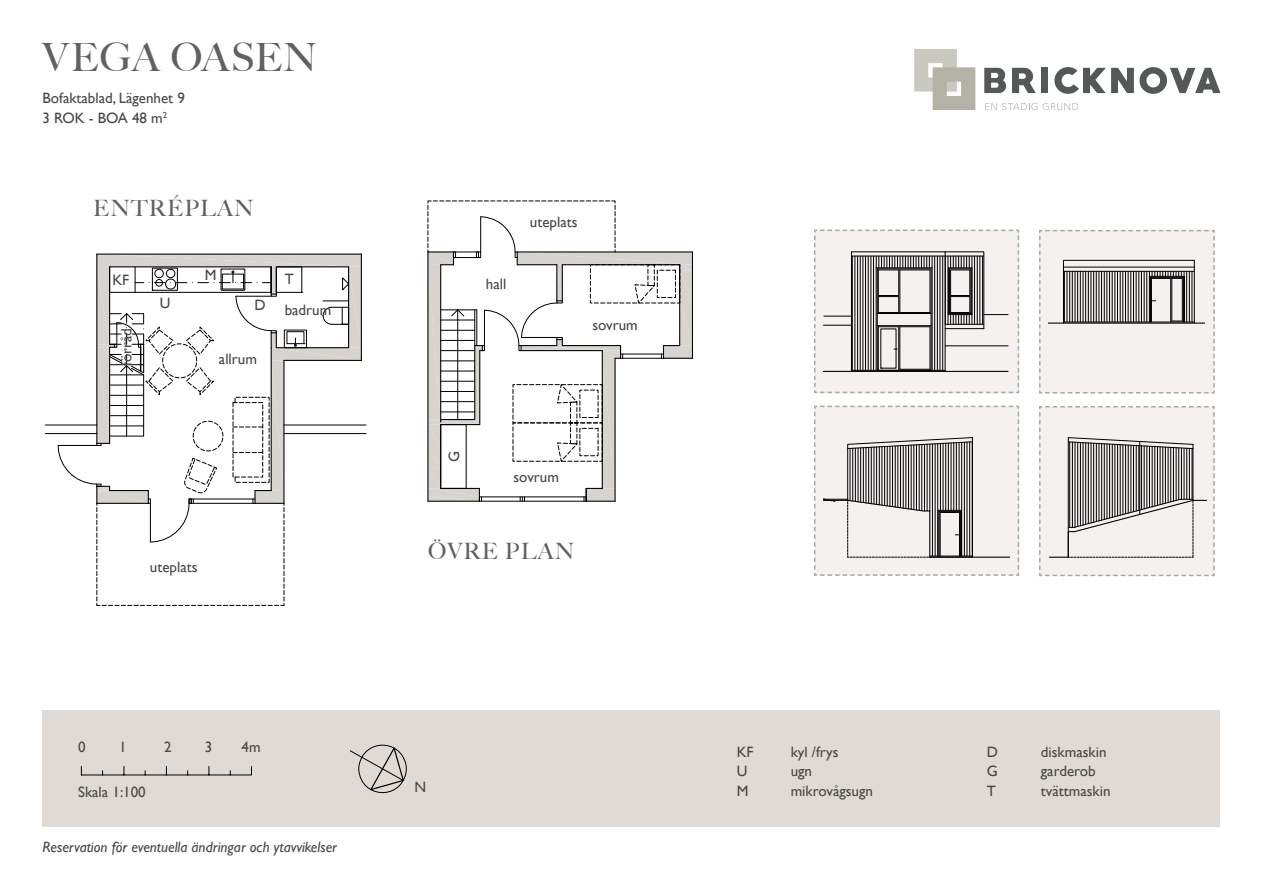
<style>
.page{position:relative;width:1263px;height:893px;background:#fff}
.page>*{position:absolute;margin:0;border:0;box-sizing:border-box;transform-origin:0 0}
.t1{font:500 39px "Big Caslon";letter-spacing:.025em;color:#616160}
.t2{font:500 22.5px "Big Caslon";letter-spacing:.05em;color:#616160}
.t3{font:15px/19.5px "Gill Sans";color:#474746}
.t4{font:italic 15px "Gill Sans";color:#474746}
</style>
<div class="page">
<svg style="left:985px;top:103px;width:93px;height:7px"></svg>
<svg style="left:984px;top:68px;width:22px;height:25px"></svg>
<svg style="left:1012px;top:68px;width:24px;height:25px"></svg>
<div style="left:1041px;top:68px;width:7px;height:25px;background:#545859"></div>
<svg style="left:1054px;top:67px;width:166px;height:27px"></svg>
<svg style="left:914px;top:49px;width:61px;height:61px"></svg>
<div style="left:43px;top:710px;width:1177px;height:117px;background:#dfdad6"></div>
<svg style="left:81px;top:766px;width:171px;height:9px"></svg>
<svg style="left:350px;top:744px;width:57px;height:50px"></svg>
<svg style="left:814px;top:229px;width:206px;height:165px"></svg>
<svg style="left:1039px;top:230px;width:176px;height:164px"></svg>
<hr style="left:1186px;top:271px;width:1px;height:51px;background:#000">
<hr style="left:1189px;top:271px;width:1px;height:51px;background:#000">
<hr style="left:1192px;top:271px;width:1px;height:51px;background:#000">
<hr style="left:1063px;top:260px;width:131px;height:1px;background:#000">
<svg style="left:814px;top:405px;width:206px;height:171px"></svg>
<hr style="left:692px;top:252px;width:1px;height:106px;background:#000">
<svg style="left:427px;top:201px;width:265px;height:301px"></svg>
<svg style="left:1039px;top:406px;width:176px;height:171px"></svg>
<hr style="left:361px;top:254px;width:1px;height:106px;background:#000">
<hr style="left:45px;top:433px;width:52px;height:1px;background:#000">
<hr style="left:45px;top:425px;width:52px;height:1px;background:#000">
<hr style="left:284px;top:433px;width:82px;height:1px;background:#000">
<hr style="left:284px;top:425px;width:82px;height:1px;background:#000">
<svg style="left:58px;top:254px;width:303px;height:352px"></svg>
<h1 class="t1" style="left:43px;top:25px;width:276px">VEGA OASEN</h1>
<p class="t3" style="left:43px;top:88px;width:144px">Bofaktablad, Lägenhet 9<br>3 ROK - BOA 48 m<sup>2</sup></p>
<h2 class="t2" style="left:93px;top:189px;width:162px">ENTRÉPLAN</h2>
<p class="t3" style="left:112px;top:270px;width:18px">KF</p>
<p class="t3" style="left:117px;top:366px;width:39px;rotate:-90deg">förråd</p>
<p class="t3" style="left:205px;top:265px;width:13px">M</p>
<p class="t3" style="left:160px;top:293px;width:12px">U</p>
<p class="t3" style="left:255px;top:295px;width:13px">D</p>
<p class="t3" style="left:219px;top:349px;width:39px">allrum</p>
<p class="t3" style="left:285px;top:269px;width:11px">T</p>
<p class="t3" style="left:285px;top:300px;width:48px">badrum</p>
<p class="t3" style="left:150px;top:557px;width:49px">uteplats</p>
<p class="t3" style="left:78px;top:737px;width:9px">0</p>
<p class="t3" style="left:119px;top:737px;width:9px">1</p>
<p class="t3" style="left:164px;top:737px;width:9px">2</p>
<p class="t3" style="left:205px;top:737px;width:9px">3</p>
<p class="t3" style="left:242px;top:737px;width:21px">4m</p>
<p class="t3" style="left:78px;top:782px;width:69px">Skala 1:100</p>
<p class="t4" style="left:43px;top:838px;width:296px">Reservation för eventuella ändringar och ytavvikelser</p>
<p class="t3" style="left:486px;top:274px;width:22px">hall</p>
<p class="t3" style="left:530px;top:212px;width:49px">uteplats</p>
<p class="t3" style="left:592px;top:315px;width:47px">sovrum</p>
<p class="t3" style="left:444px;top:462px;width:13px;rotate:-90deg">G</p>
<p class="t3" style="left:513px;top:467px;width:47px">sovrum</p>
<h2 class="t2" style="left:428px;top:532px;width:148px">ÖVRE PLAN</h2>
<p class="t3" style="left:737px;top:742px;width:18px">KF</p>
<p class="t3" style="left:791px;top:742px;width:49px">kyl /frys</p>
<p class="t3" style="left:737px;top:761px;width:12px">U</p>
<p class="t3" style="left:791px;top:761px;width:23px">ugn</p>
<p class="t3" style="left:737px;top:781px;width:13px">M</p>
<p class="t3" style="left:791px;top:781px;width:84px">mikrovågsugn</p>
<p class="t3" style="left:987px;top:742px;width:13px">D</p>
<p class="t3" style="left:1041px;top:742px;width:67px">diskmaskin</p>
<p class="t3" style="left:987px;top:761px;width:13px">G</p>
<p class="t3" style="left:1041px;top:761px;width:56px">garderob</p>
<p class="t3" style="left:415px;top:777px;width:13px">N</p>
<p class="t3" style="left:987px;top:781px;width:11px">T</p>
<p class="t3" style="left:1041px;top:781px;width:71px">tvättmaskin</p>
</div>
